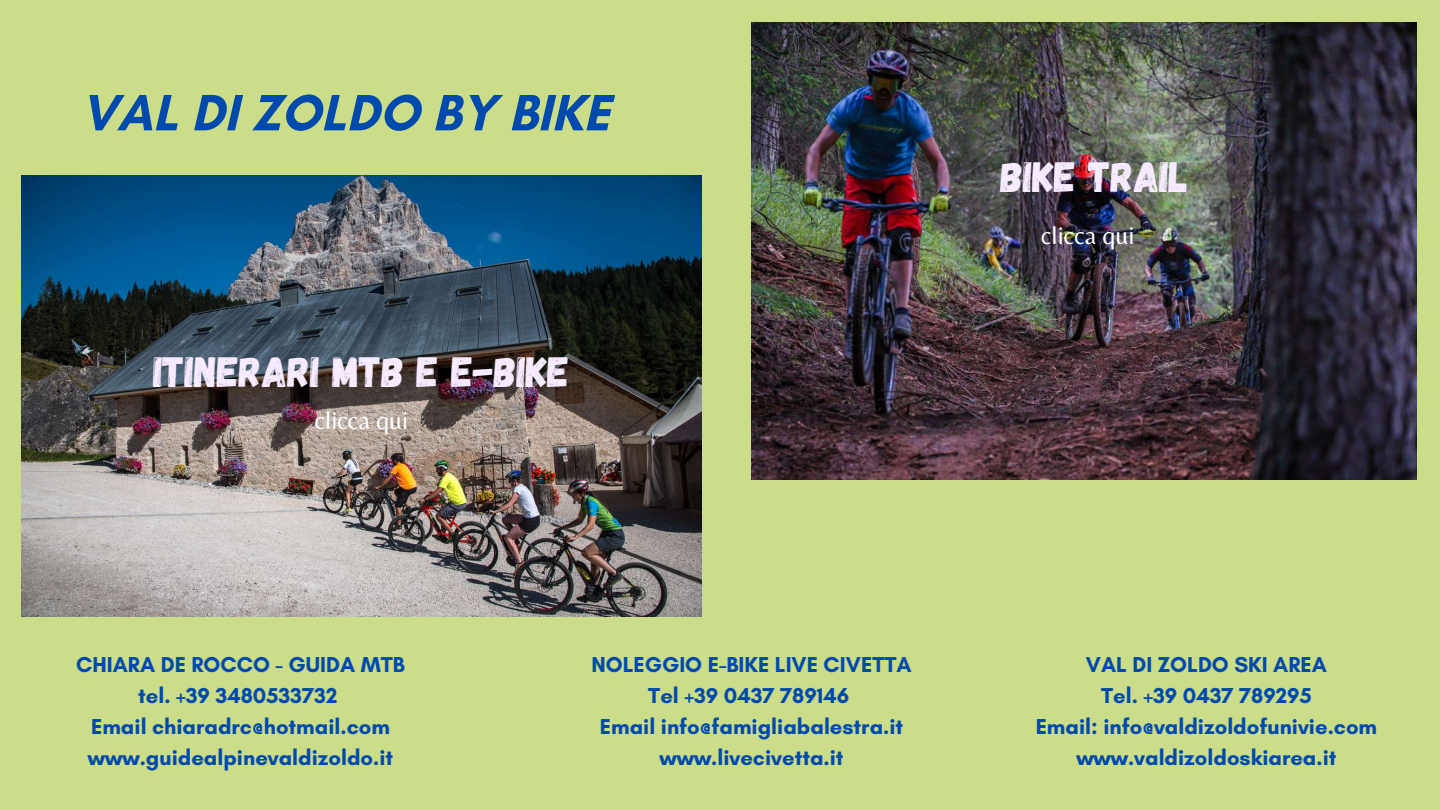
<style>
.page{position:relative;width:1440px;height:810px;background:#ccdd8a}
.page>*{position:absolute;margin:0;border:0;box-sizing:border-box;transform-origin:0 0}
.t1{font:700 52px "Glacial Indifference";color:#004aad}
.t2{font:42.3px "Gagalin";color:#f7ebff}
.t3{font:26px "Belleza";color:#fff}
.t4{font:700 22px/30.8px "Glacial Indifference";color:#004aad;text-align:center}
</style>
<div class="page">
<img style="left:752px;top:22px;width:665px;height:457px">
<img style="left:22px;top:175px;width:679px;height:441px">
<h1 class="t1" style="left:81px;top:81px;width:531px">VAL DI ZOLDO BY BIKE</h1>
<h2 class="t2" style="left:153px;top:344px;width:418px">ITINERARI MTB e E-BIKE</h2>
<p class="t3" style="left:315px;top:405px;width:95px">clicca qui</p>
<h2 class="t2" style="left:1000px;top:149px;width:189px">BIKE TRAIL</h2>
<p class="t3" style="left:1041px;top:220px;width:95px">clicca qui</p>
<p class="t4" style="left:76px;top:649px;width:330px">CHIARA DE ROCCO - GUIDA MTB tel. +39 3480533732<br>Email chiaradrc@hotmail.com www.guidealpinevaldizoldo.it</p>
<p class="t4" style="left:1036px;top:649px;width:343px">VAL DI ZOLDO SKI AREA<br>Tel. +39 0437 789295<br>Email: info@valdizoldofunivie.com www.valdizoldoskiarea.it</p>
<p class="t4" style="left:591px;top:649px;width:322px">NOLEGGIO E-BIKE LIVE CIVETTA<br>Tel +39 0437 789146<br>Email info@famigliabalestra.it www.livecivetta.it</p>
</div>
